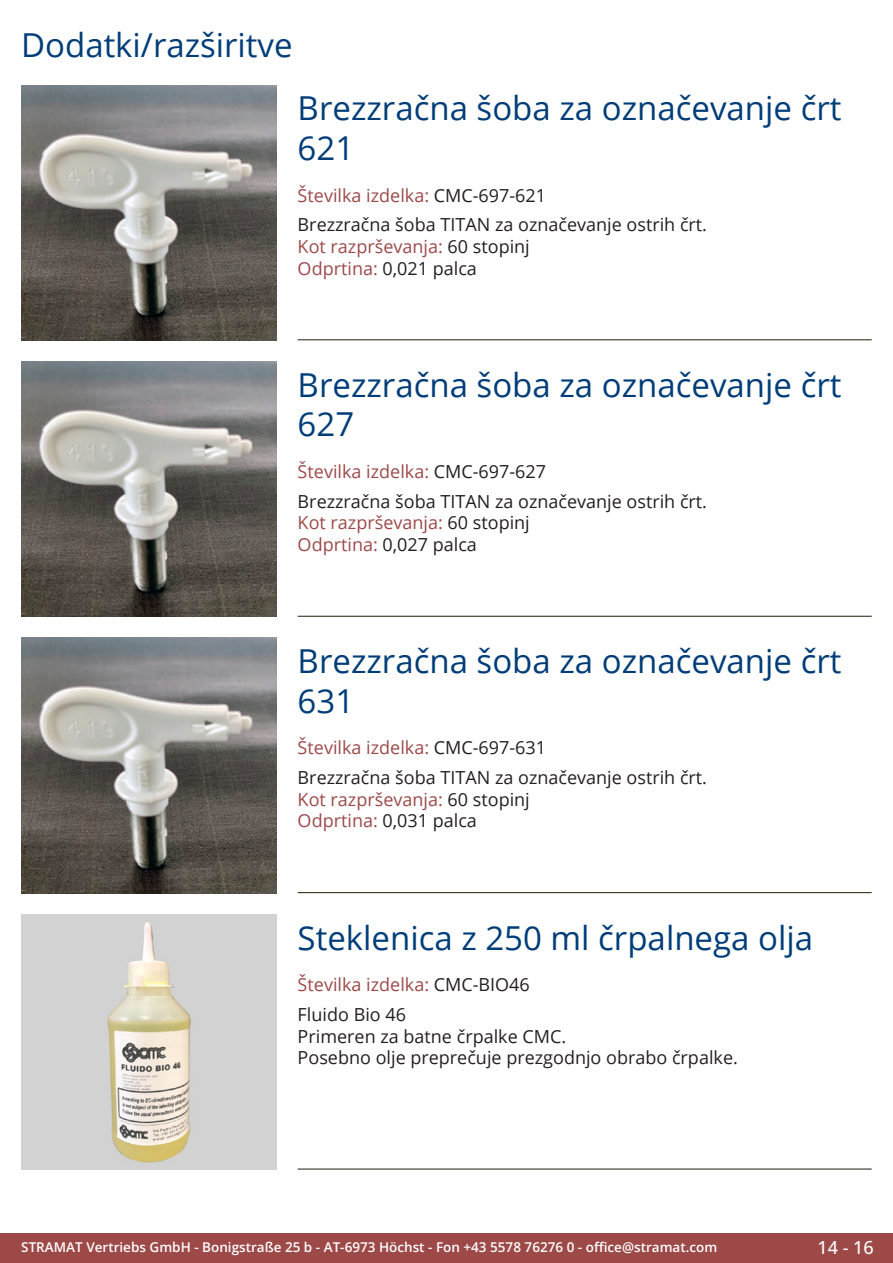
<style>
.page{position:relative;width:893px;height:1263px;background:#fff}
.page>*{position:absolute;margin:0;border:0;box-sizing:border-box;transform-origin:0 0}
.Produkttitel{font:33px/39.6px "Open Sans";color:#003d78}
.RastTitel{font:33px "Open Sans";color:#003d78}
.Beschreibung_Text{font:18px/21.6px "Open Sans";color:#231f20}
.TechDaten_Überschrif{font:18px "Open Sans";color:#9c4948}
.t1{font:500 18px "Open Sans";color:#fff}
.t2{font:600 13.5px "Open Sans";color:#fff}
.s1{color:#231f20}
.s2{color:#9c4948}
</style>
<div class="page">
<div style="left:0;top:1233px;width:893px;height:30px;background:#9c4948"></div>
<hr style="left:298px;top:340px;width:574px;height:1px;background:#201d08">
<hr style="left:298px;top:616px;width:574px;height:1px;background:#201d08">
<hr style="left:298px;top:892px;width:574px;height:1px;background:#201d08">
<hr style="left:298px;top:1169px;width:574px;height:1px;background:#201d08">
<img style="left:21px;top:85px;width:255px;height:255px">
<img style="left:21px;top:361px;width:255px;height:256px">
<img style="left:21px;top:638px;width:255px;height:255px">
<img style="left:21px;top:914px;width:255px;height:255px">
<p class="RastTitel" style="left:21px;top:22px;width:273px">Dodatki/razširitve</p>
<p class="Produkttitel" style="left:298px;top:88px;width:545px">Brezzračna šoba za označevanje črt<br>621</p>
<p class="TechDaten_Überschrif" style="left:298px;top:183px;width:250px">Številka izdelka: <span class="s1">CMC-697-621</span></p>
<p class="Beschreibung_Text" style="left:298px;top:214px;width:411px">Brezzračna šoba TITAN za označevanje ostrih črt.<br><span class="s2">Kot razprševanja:</span> 60 stopinj<br><span class="s2">Odprtina:</span> 0,021 palca</p>
<p class="Produkttitel" style="left:298px;top:364px;width:545px">Brezzračna šoba za označevanje črt<br>627</p>
<p class="TechDaten_Überschrif" style="left:298px;top:459px;width:250px">Številka izdelka: <span class="s1">CMC-697-627</span></p>
<p class="Beschreibung_Text" style="left:298px;top:490px;width:411px">Brezzračna šoba TITAN za označevanje ostrih črt.<br><span class="s2">Kot razprševanja:</span> 60 stopinj<br><span class="s2">Odprtina:</span> 0,027 palca</p>
<p class="Produkttitel" style="left:298px;top:640px;width:545px">Brezzračna šoba za označevanje črt<br>631</p>
<p class="TechDaten_Überschrif" style="left:298px;top:735px;width:250px">Številka izdelka: <span class="s1">CMC-697-631</span></p>
<p class="Beschreibung_Text" style="left:298px;top:766px;width:411px">Brezzračna šoba TITAN za označevanje ostrih črt.<br><span class="s2">Kot razprševanja:</span> 60 stopinj<br><span class="s2">Odprtina:</span> 0,031 palca</p>
<p class="Produkttitel" style="left:298px;top:917px;width:517px">Steklenica z 250 ml črpalnega olja</p>
<p class="TechDaten_Überschrif" style="left:298px;top:972px;width:234px">Številka izdelka: <span class="s1">CMC-BIO46</span></p>
<p class="Beschreibung_Text" style="left:298px;top:1003px;width:442px">Fluido Bio 46<br>Primeren za batne črpalke CMC.<br>Posebno olje preprečuje prezgodnjo obrabo črpalke.</p>
<p class="t2" style="left:21px;top:1238px;width:698px">STRAMAT Vertriebs GmbH - Bonigstraße 25 b - AT-6973 Höchst - Fon +43 5578 76276 0 - office@stramat.com</p>
<p class="t1" style="left:817px;top:1234px;width:58px">14 - 16</p>
</div>
